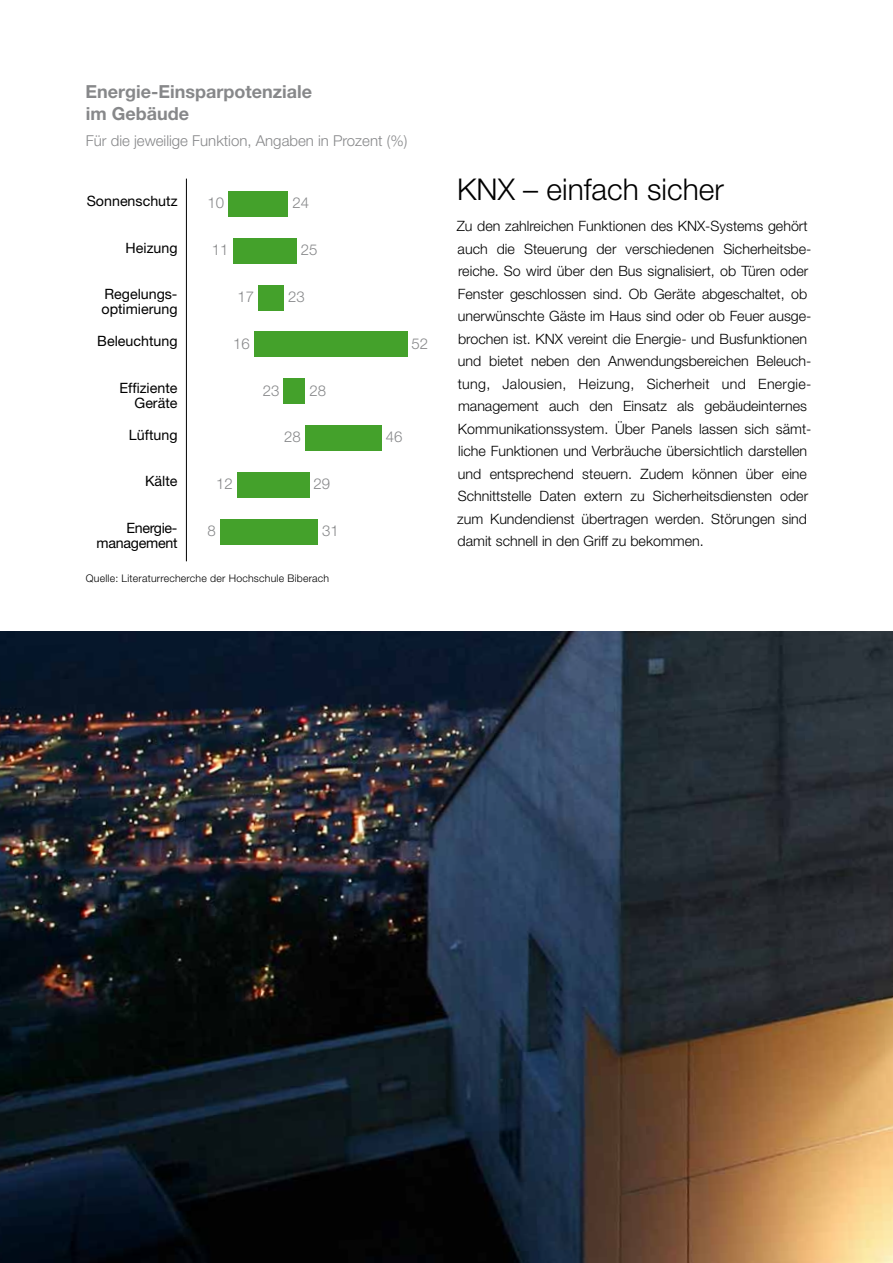
<style>
.page{position:relative;width:893px;height:1263px;background:#fff}
.page>*{position:absolute;margin:0;border:0;box-sizing:border-box;transform-origin:0 0}
.t1{font:300 30px "Helvetica Neue LT Pro";color:#000}
.t2{font:700 18px/22.5px "Helvetica Neue LT Pro";color:#87888a}
.t3{font:300 15px "Helvetica Neue LT Pro";color:#87888a}
.t4{font:300 14.25px/22.5px "Helvetica Neue LT Pro";color:#000}
.t5{font:14.25px "Helvetica Neue LT Pro";color:#000}
.t6{font:14.25px/15px "Helvetica Neue LT Pro";letter-spacing:-.02em;color:#000;text-align:right}
.t7{font:300 10.5px "Helvetica Neue LT Pro";letter-spacing:.02em;color:#000}
</style>
<div class="page">
<img style="left:0;top:631px;width:893px;height:632px">
<div style="left:229px;top:191px;width:59px;height:26px;background:#44a12b"></div>
<div style="left:233px;top:238px;width:64px;height:26px;background:#44a12b"></div>
<div style="left:258px;top:285px;width:26px;height:25px;background:#44a12b"></div>
<div style="left:254px;top:332px;width:153px;height:25px;background:#44a12b"></div>
<div style="left:284px;top:378px;width:21px;height:26px;background:#44a12b"></div>
<div style="left:305px;top:425px;width:77px;height:26px;background:#44a12b"></div>
<div style="left:237px;top:472px;width:72px;height:25px;background:#44a12b"></div>
<div style="left:220px;top:519px;width:98px;height:25px;background:#44a12b"></div>
<hr style="left:186px;top:179px;width:1px;height:382px;background:#000">
<p class="t2" style="left:86px;top:80px;width:228px">Energie-Einsparpotenziale im Gebäude</p>
<p class="t3" style="left:86px;top:131px;width:323px">Für die jeweilige Funktion, Angaben in Prozent (%)</p>
<p class="t5" style="left:87px;top:192px;width:92px">Sonnenschutz</p>
<p class="t3" style="left:292px;top:194px;width:18px">24</p>
<p class="t5" style="left:126px;top:239px;width:53px">Heizung</p>
<p class="t3" style="left:301px;top:241px;width:18px">25</p>
<p class="t5" style="left:104px;top:285px;width:75px">Regelungs-</p>
<p class="t3" style="left:288px;top:287px;width:18px">23</p>
<p class="t5" style="left:101px;top:300px;width:78px">optimierung</p>
<p class="t5" style="left:97px;top:332px;width:82px">Beleuchtung</p>
<p class="t3" style="left:411px;top:334px;width:18px">52</p>
<p class="t5" style="left:119px;top:379px;width:60px">Effiziente</p>
<p class="t3" style="left:309px;top:381px;width:18px">28</p>
<p class="t5" style="left:135px;top:394px;width:45px">Geräte</p>
<p class="t5" style="left:129px;top:426px;width:50px">Lüftung</p>
<p class="t3" style="left:386px;top:428px;width:18px">46</p>
<p class="t5" style="left:145px;top:473px;width:34px">Kälte</p>
<p class="t3" style="left:314px;top:475px;width:18px">29</p>
<p class="t3" style="left:207px;top:521px;width:10px">8</p>
<p class="t3" style="left:322px;top:521px;width:18px">31</p>
<p class="t3" style="left:208px;top:194px;width:18px">10</p>
<p class="t3" style="left:212px;top:241px;width:18px">11</p>
<p class="t3" style="left:237px;top:287px;width:18px">17</p>
<p class="t3" style="left:233px;top:334px;width:18px">16</p>
<p class="t3" style="left:263px;top:381px;width:18px">23</p>
<p class="t3" style="left:284px;top:428px;width:18px">28</p>
<p class="t3" style="left:216px;top:475px;width:18px">12</p>
<p class="t6" style="left:97px;top:520px;width:82px">Energie&shy;management</p>
<p class="t7" style="left:86px;top:571px;width:245px">Quelle: Literaturrecherche der Hochschule Biberach</p>
<h1 class="t1" style="left:457px;top:171px;width:268px">KNX – einfach sicher</h1>
<p class="t4" style="left:457px;top:215px;width:356px">Zu den zahlreichen Funktionen des KNX-Systems gehört auch die Steuerung der verschiedenen Sicherheitsbe&shy;reiche. So wird über den Bus signalisiert, ob Türen oder Fenster geschlossen sind. Ob Geräte abgeschaltet, ob unerwünschte Gäste im Haus sind oder ob Feuer ausge&shy;brochen ist. KNX vereint die Energie- und Busfunktionen und bietet neben den Anwendungsbereichen Beleuch&shy;tung, Jalousien, Heizung, Sicherheit und Energie&shy;management auch den Einsatz als gebäudeinternes Kommunikationssystem. Über Panels lassen sich sämt&shy;liche Funktionen und Verbräuche übersichtlich darstellen und entsprechend steuern. Zudem können über eine Schnittstelle Daten extern zu Sicherheitsdiensten oder zum Kundendienst übertragen werden. Störungen sind damit schnell in den Griff zu bekommen.</p>
</div>
